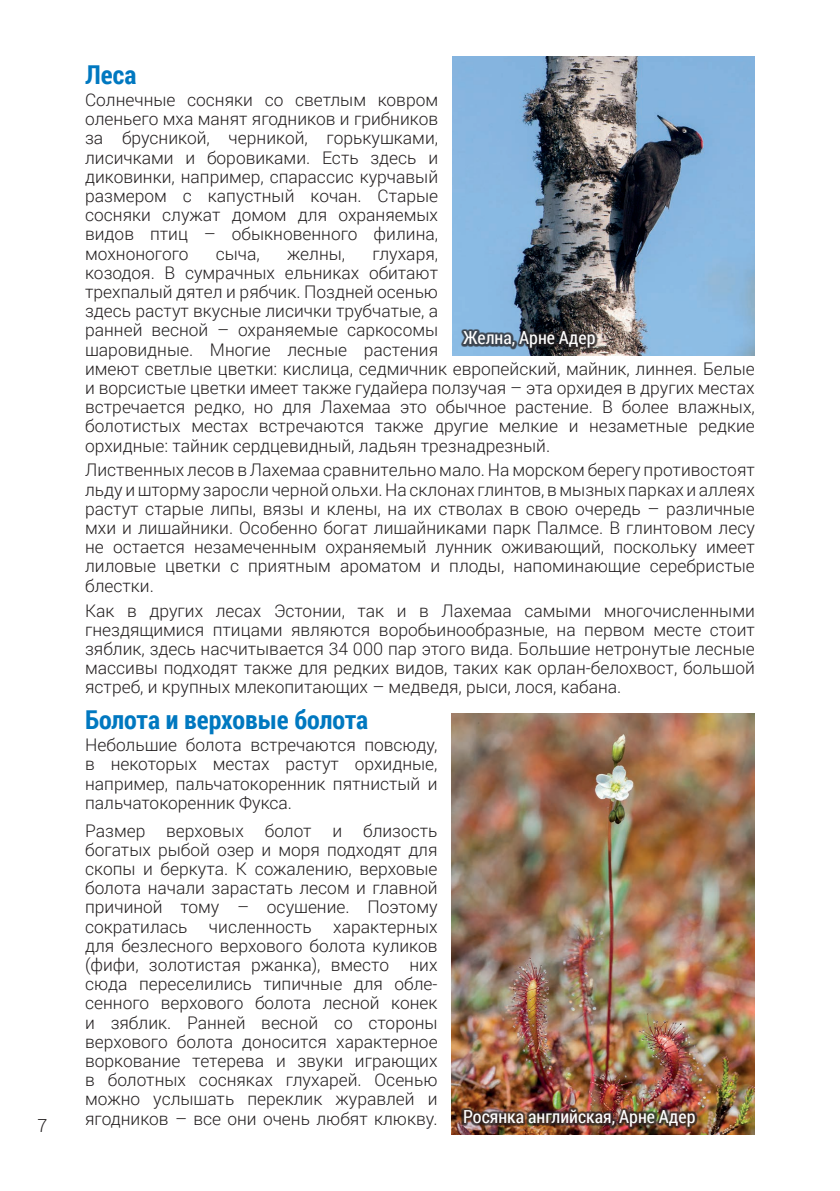
<style>
.page{position:relative;width:840px;height:1191px;background:#fff}
.page>*{position:absolute;margin:0;border:0;box-sizing:border-box;transform-origin:0 0}
.t1{font:700 26px "Roboto Condensed";color:#0078c0}
.t2{font:18px "Roboto Condensed";color:#fff}
.t3{font:300 18px "Roboto";color:#231f20}
.t4{font:300 17.4px/19.2px "Roboto";color:#231f20;text-align:justify}
</style>
<div class="page">
<img style="left:452px;top:57px;width:302px;height:298px">
<img style="left:451px;top:713px;width:303px;height:421px">
<div style="left:460px;top:329px;width:137px;height:21px;background:#231f20;opacity:.75"></div>
<div style="left:461px;top:1106px;width:236px;height:23px;background:#231f20;opacity:.75"></div>
<p class="t3" style="left:38px;top:1113px;width:11px">7</p>
<h1 class="t1" style="left:85px;top:56px;width:53px">Леса</h1>
<p class="t4" style="left:85px;top:90px;width:354px">Солнечные сосняки со светлым ковром оленьего мха манят ягодников и грибников за брусникой, черникой, горькушками, лисичками и боровиками. Есть здесь и диковинки, например, спарассис курчавый размером с капустный кочан. Старые сосняки служат домом для охраняемых видов птиц – обыкновенного филина, мохноногого</p>
<p class="t4" style="left:85px;top:243px;width:671px;text-align:left;text-indent:287px">глухаря,<br>козодоя. В сумрачных ельниках обитают<br>трехпалый дятел и рябчик. Поздней осенью<br>здесь растут вкусные лисички трубчатые, а<br>ранней весной – охраняемые саркосомы<br>шаровидные. Многие лесные растения<br>имеют светлые цветки: кислица, седмичник европейский, майник, линнея. Белые и ворсистые цветки имеет также гудайера ползучая – эта орхидея в других местах встречается редко, но для Лахемаа это обычное растение. В более влажных, болотистых местах встречаются также другие мелкие и незаметные редкие орхидные: тайник сердцевидный, ладьян трезнадрезный.</p>
<p class="t4" style="left:85px;top:460px;width:671px">Лиственных лесов в Лахемаа сравнительно мало. На морском берегу противостоят льду и шторму заросли черной ольхи. На склонах глинтов, в мызных парках и аллеях растут старые липы, вязы и клены, на их стволах в свою очередь – различные мхи и лишайники. Особенно богат лишайниками парк Палмсе. В глинтовом лесу не остается незамеченным охраняемый лунник оживающий, поскольку имеет лиловые цветки с приятным ароматом и плоды, напоминающие серебристые блестки.</p>
<p class="t4" style="left:85px;top:600px;width:670px">Как в других лесах Эстонии, так и в Лахемаа самыми многочисленными гнездящимися птицами являются воробьинообразные, на первом месте стоит зяблик, здесь насчитывается 34 000 пар этого вида. Большие нетронутые лесные массивы подходят также для редких видов, таких как орлан-белохвост, большой ястреб, и крупных млекопитающих – медведя, рыси, лося, кабана.</p>
<h1 class="t1" style="left:85px;top:701px;width:284px">Болота и верховые болота</h1>
<p class="t4" style="left:85px;top:735px;width:354px">Небольшие болота встречаются повсюду, в некоторых местах растут орхидные, например, пальчатокоренник пятнистый и пальчатокоренник Фукса.</p>
<p class="t4" style="left:85px;top:820px;width:354px">Размер верховых болот и близость богатых рыбой озер и моря подходят для скопы и беркута. К сожалению, верховые болота начали зарастать лесом и главной причиной тому – осушение. Поэтому сократилась численность характерных для безлесного верхового болота куликов (фифи, золотистая ржанка), вместо них сюда переселились типичные для обле&shy;сенного верхового болота лесной конек и зяблик. Ранней весной со стороны верхового болота доносится характерное воркование тетерева и звуки играющих в болотных сосняках глухарей. Осенью можно услышать переклик журавлей и ягодников – все они очень любят клюкву.</p>
<p class="t4" style="left:216px;top:243px;width:46px">сыча,</p>
<p class="t4" style="left:287px;top:243px;width:60px">желны,</p>
<p class="t2" style="left:463px;top:325px;width:134px">Желна, Арне Адер</p>
<p class="t2" style="left:463px;top:1104px;width:234px">Росянка английская, Арне Адер</p>
</div>
